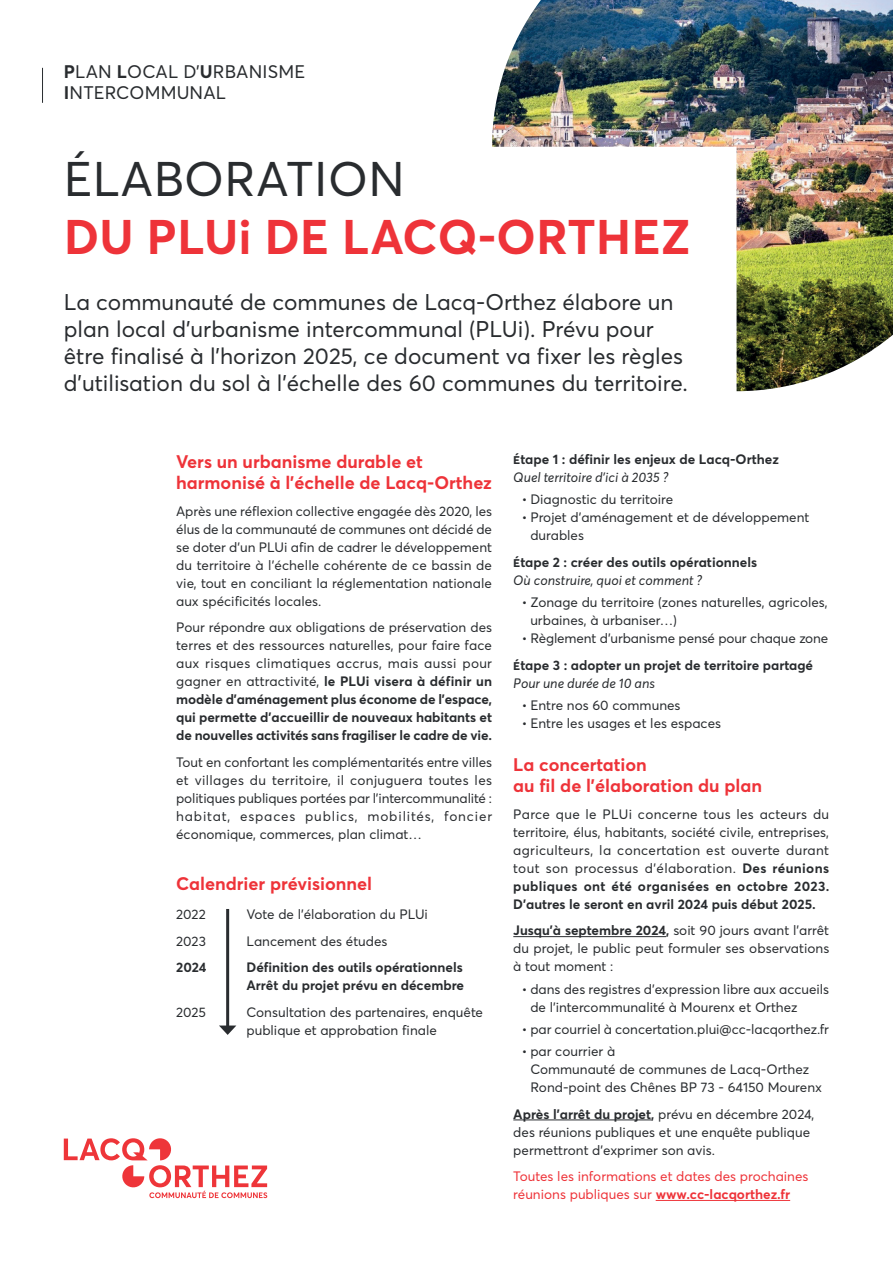
<style>
.page{position:relative;width:893px;height:1263px;background:#fff}
.page>*{position:absolute;margin:0;border:0;box-sizing:border-box;transform-origin:0 0}
.t1{font:700 48px "Averta";letter-spacing:.01em;color:#ee3339}
.t2{font:48px "Averta";letter-spacing:.01em;color:#292c2f}
.t3{font:22.5px/27px "Averta";color:#292c2f}
.t4{font:700 18px/21.6px "Averta";color:#ee3339}
.t5{font:18px/21.6px "Averta";letter-spacing:.01em;color:#292c2f}
.t6{font:13.5px/18px "Averta";color:#292c2f}
.t7{font:700 13.5px/18px "Averta";color:#292c2f}
.t8{font:13.5px/18px "Averta";color:#ee3339}
.t9{font:italic 13.5px "Averta";color:#292c2f}
.s1{font-weight:700}
.s2{font-weight:400}
</style>
<div class="page">
<svg style="left:64px;top:1138px;width:203px;height:60px"></svg>
<img style="left:492px;top:0;width:401px;height:391px">
<hr style="left:513px;top:936px;width:153px;height:1px;background:#292c2f">
<hr style="left:513px;top:1119px;width:138px;height:1px;background:#292c2f">
<hr style="left:656px;top:1200px;width:134px;height:1px;background:#ee3339">
<hr style="left:226px;top:909px;width:3px;height:119px;background:#292c2f">
<svg style="left:219px;top:1025px;width:17px;height:10px"></svg>
<hr style="left:42px;top:68px;width:1px;height:35px;background:#292c2f">
<h3 class="t5" style="left:64px;top:60px;width:243px"><span class="s1">P</span>LAN <span class="s1">L</span>OCAL D’<span class="s1">U</span>RBANISME<br><span class="s1">I</span>NTERCOMMUNAL</h3>
<h1 class="t2" style="left:64px;top:149px;width:342px">ÉLABORATION</h1>
<h1 class="t1" style="left:64px;top:206px;width:628px">DU PLUi DE LACQ-ORTHEZ</h1>
<p class="t3" style="left:64px;top:289px;width:626px">La communauté de communes de Lacq-Orthez élabore un plan local d’urbanisme intercommunal (PLUi). Prévu pour être finalisé à l’horizon 2025, ce document va fixer les règles d’utilisation du sol à l’échelle des 60 communes du territoire.</p>
<h3 class="t4" style="left:176px;top:450px;width:317px">Vers un urbanisme durable et harmonisé à l’échelle de Lacq-Orthez</h3>
<p class="t6" style="left:176px;top:502px;width:317px;text-align:justify">Après une réflexion collective engagée dès 2020, les élus de la communauté de communes ont décidé de se doter d’un PLUi afin de cadrer le développement du territoire à l’échelle cohérente de ce bassin de vie, tout en conciliant la réglementation nationale aux spécificités locales.</p>
<p class="t7" style="left:176px;top:618px;width:317px;text-align:justify"><span class="s2">Pour répondre aux obligations de préservation des terres et des ressources naturelles, pour faire face aux risques climatiques accrus, mais aussi pour gagner en attractivité,</span> le PLUi visera à définir un modèle d’aménagement plus économe de l’espace, qui permette d’accueillir de nouveaux habitants et de nouvelles activités sans fragiliser le cadre de vie.</p>
<p class="t6" style="left:176px;top:753px;width:318px;text-align:justify">Tout en confortant les complémentarités entre villes et villages du territoire, il conjuguera toutes les politiques publiques portées par l’intercommunalité : habitat, espaces publics, mobilités, foncier économique, commerces, plan climat…</p>
<h3 class="t4" style="left:176px;top:872px;width:197px">Calendrier prévisionnel</h3>
<p class="t6" style="left:176px;top:901px;width:31px;line-height:26.5px">2022<br>2023</p>
<p class="t7" style="left:176px;top:958px;width:32px">2024</p>
<p class="t6" style="left:176px;top:1003px;width:31px">2025</p>
<p class="t6" style="left:246px;top:901px;width:183px;line-height:26.5px">Vote de l’élaboration du PLUi<br>Lancement des études</p>
<p class="t7" style="left:246px;top:958px;width:219px">Définition des outils opérationnels<br>Arrêt du projet prévu en décembre</p>
<p class="t6" style="left:246px;top:1003px;width:238px">Consultation des partenaires, enquête publique et approbation finale</p>
<p class="t7" style="left:513px;top:450px;width:267px">Étape 1 : définir les enjeux de Lacq-Orthez</p>
<p class="t9" style="left:513px;top:469px;width:157px">Quel territoire d’ici à 2035 ?</p>
<p class="t6" style="left:522px;top:490px;width:153px">• Diagnostic du territoire</p>
<p class="t6" style="left:530px;top:508px;width:281px;text-indent:-9px">• Projet d’aménagement et de développement durables</p>
<p class="t7" style="left:513px;top:553px;width:245px">Étape 2 : créer des outils opérationnels</p>
<p class="t9" style="left:513px;top:572px;width:190px">Où construire, quoi et comment ?</p>
<p class="t6" style="left:530px;top:593px;width:299px;text-indent:-9px">• Zonage du territoire (zones naturelles, agricoles, urbaines, à urbaniser…)</p>
<p class="t6" style="left:522px;top:629px;width:308px">• Règlement d’urbanisme pensé pour chaque zone</p>
<p class="t7" style="left:513px;top:656px;width:301px">Étape 3 : adopter un projet de territoire partagé</p>
<p class="t9" style="left:513px;top:674px;width:143px">Pour une durée de 10 ans</p>
<p class="t6" style="left:522px;top:696px;width:160px">• Entre nos 60 communes</p>
<p class="t6" style="left:522px;top:714px;width:201px">• Entre les usages et les espaces</p>
<h3 class="t4" style="left:513px;top:753px;width:250px">La concertation<br>au fil de l’élaboration du plan</h3>
<p class="t6" style="left:513px;top:805px;width:317px;text-align:justify">Parce que le PLUi concerne tous les acteurs du territoire, élus, habitants, société civile, entreprises, agriculteurs, la concertation est ouverte durant tout son processus d’élaboration. <span class="s1">Des réunions publiques ont été organisées en octobre 2023.<br>D’autres le seront en avril 2024 puis début 2025.</span></p>
<p class="t6" style="left:513px;top:921px;width:318px;text-align:justify"><span class="s1">Jusqu’à septembre 2024,</span> soit 90 jours avant l’arrêt du projet, le public peut formuler ses observations à tout moment :</p>
<p class="t6" style="left:530px;top:980px;width:300px;text-indent:-9px">• dans des registres d’expression libre aux accueils de l’intercommunalité à Mourenx et Orthez</p>
<p class="t6" style="left:522px;top:1020px;width:309px">• par courriel à concertation.plui@cc-lacqorthez.fr</p>
<p class="t6" style="left:530px;top:1042px;width:293px;text-indent:-9px">• par courrier à<br>Communauté de communes de Lacq-Orthez<br>Rond-point des Chênes BP 73 - 64150 Mourenx</p>
<p class="t6" style="left:513px;top:1105px;width:303px"><span class="s1">Après l’arrêt du projet,</span> prévu en décembre 2024, des réunions publiques et une enquête publique permettront d’exprimer son avis.</p>
<p class="t8" style="left:513px;top:1167px;width:297px">Toutes les informations et dates des prochaines réunions publiques sur <span class="s1">www.cc-lacqorthez.fr</span></p>
</div>
